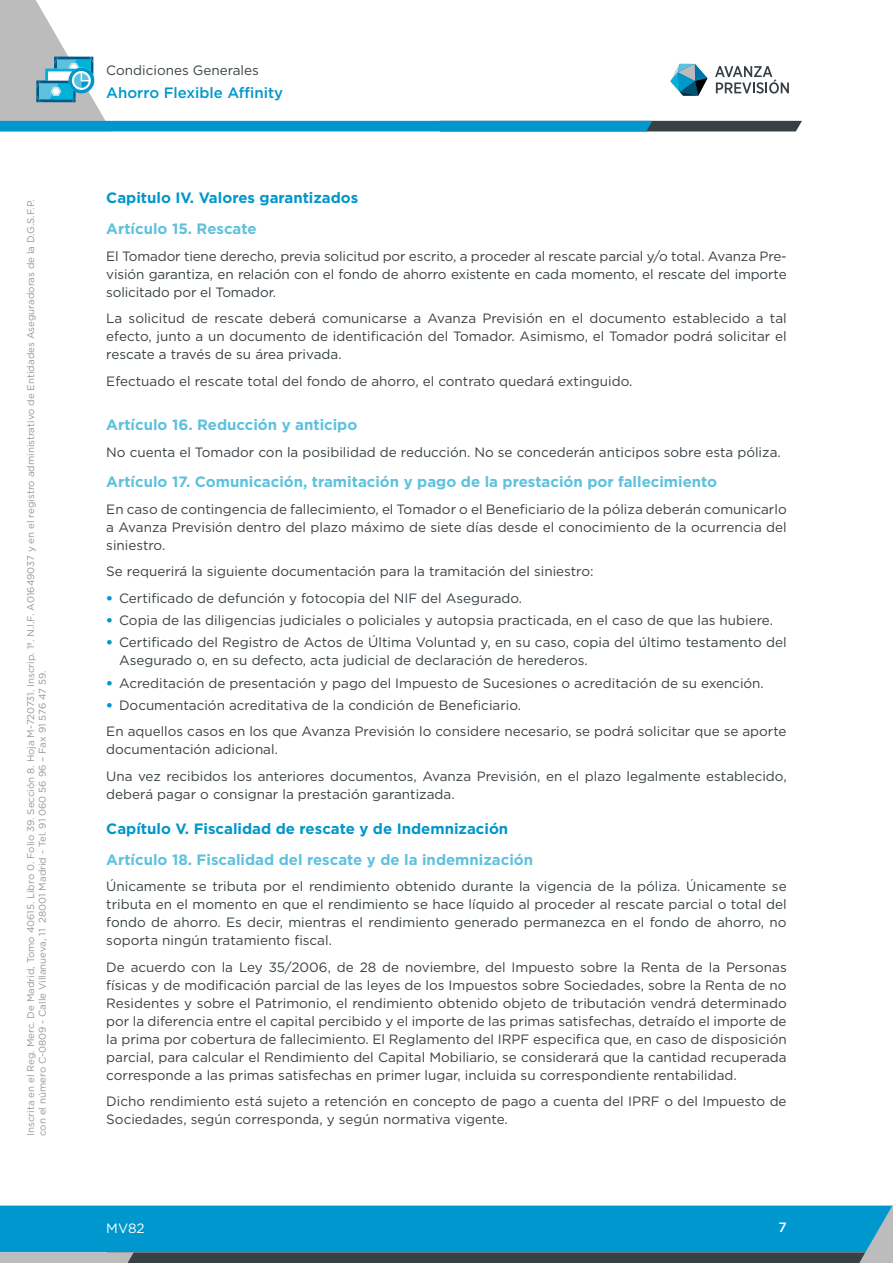
<style>
.page{position:relative;width:893px;height:1263px;background:#fff}
.page>*{position:absolute;margin:0;border:0;box-sizing:border-box;transform-origin:0 0}
.t1{font:700 15px "Gotham";color:#5ec1de}
.t2{font:700 15px "Gotham";color:#0097ca}
.t3{font:500 15px "Gotham";color:#0097cc}
.t4{font:13.5px/18px "Gotham";color:#384044;text-align:justify}
.t5{font:13.5px "Gotham";color:#fff}
.t6{font:500 13.5px "Gotham";color:#fff}
.t7{font:9.75px/11.7px "Gotham";color:#92979b}
.s1{font-weight:900;color:#0097ca}
</style>
<div class="page">
<svg style="left:0;top:1205px;width:893px;height:58px;background:#148db9"></svg>
<svg style="left:0;top:0;width:802px;height:131px"></svg>
<p class="t7" style="left:25px;top:1136px;width:938px;rotate:-90deg">Inscrita en el Reg. Merc. De Madrid, Tomo 40615. Libro 0. Folio 39. Sección 8. Hoja M-720731. Inscrip. 1ª. N.I.F. A01649037 y en el registro administrativo de Entidades Aseguradoras de la D.G.S.F.P. con el número C-0809 - Calle Villanueva, 11 28001 Madrid - Tel. 91 060 56 96 – Fax 91 576 47 59.</p>
<p class="t4" style="left:106px;top:61px;width:154px">Condiciones Generales</p>
<p class="t3" style="left:106px;top:83px;width:178px">Ahorro Flexible Affinity</p>
<p class="t2" style="left:106px;top:188px;width:254px">Capitulo IV. Valores garantizados</p>
<p class="t1" style="left:106px;top:219px;width:152px">Artículo 15. Rescate</p>
<p class="t4" style="left:106px;top:247px;width:682px">El Tomador tiene derecho, previa solicitud por escrito, a proceder al rescate parcial y/o total. Avanza Pre&shy;visión garantiza, en relación con el fondo de ahorro existente en cada momento, el rescate del importe solicitado por el Tomador.</p>
<p class="t4" style="left:106px;top:309px;width:682px">La solicitud de rescate deberá comunicarse a Avanza Previsión en el documento establecido a tal efecto, junto a un documento de identificación del Tomador. Asimismo, el Tomador podrá solicitar el rescate a través de su área privada.</p>
<p class="t4" style="left:106px;top:372px;width:528px">Efectuado el rescate total del fondo de ahorro, el contrato quedará extinguido.</p>
<p class="t1" style="left:106px;top:415px;width:253px">Artículo 16. Reducción y anticipo</p>
<p class="t4" style="left:106px;top:443px;width:676px">No cuenta el Tomador con la posibilidad de reducción. No se concederán anticipos sobre esta póliza.</p>
<p class="t1" style="left:106px;top:472px;width:612px">Artículo 17. Comunicación, tramitación y pago de la prestación por fallecimiento</p>
<p class="t4" style="left:106px;top:500px;width:682px">En caso de contingencia de fallecimiento, el Tomador o el Beneficiario de la póliza deberán comunicarlo a Avanza Previsión dentro del plazo máximo de siete días desde el conocimiento de la ocurrencia del siniestro.</p>
<p class="t4" style="left:106px;top:562px;width:489px">Se requerirá la siguiente documentación para la tramitación del siniestro:</p>
<p class="t4" style="left:106px;top:589px;width:417px"><span class="s1">•</span> Certificado de defunción y fotocopia del NIF del Asegurado.</p>
<p class="t4" style="left:106px;top:611px;width:668px"><span class="s1">•</span> Copia de las diligencias judiciales o policiales y autopsia practicada, en el caso de que las hubiere.</p>
<p class="t4" style="left:119px;top:633px;width:669px;text-indent:-13px"><span class="s1">•</span> Certificado del Registro de Actos de Última Voluntad y, en su caso, copia del último testamento del<br>Asegurado o, en su defecto, acta judicial de declaración de herederos.</p>
<p class="t4" style="left:106px;top:674px;width:659px"><span class="s1">•</span> Acreditación de presentación y pago del Impuesto de Sucesiones o acreditación de su exención.</p>
<p class="t4" style="left:106px;top:692px;width:682px;line-height:26.5px"><span class="s1">•</span> Documentación acreditativa de la condición de Beneficiario.<br>En aquellos casos en los que Avanza Previsión lo considere necesario, se podrá solicitar que se aporte</p>
<p class="t4" style="left:106px;top:736px;width:682px;line-height:26.5px">documentación adicional.<br>Una vez recibidos los anteriores documentos, Avanza Previsión, en el plazo legalmente establecido,</p>
<p class="t4" style="left:106px;top:785px;width:350px">deberá pagar o consignar la prestación garantizada.</p>
<p class="t2" style="left:106px;top:819px;width:403px">Capítulo V. Fiscalidad de rescate y de Indemnización</p>
<p class="t1" style="left:106px;top:849px;width:428px">Artículo 18. Fiscalidad del rescate y de la indemnización</p>
<p class="t4" style="left:106px;top:877px;width:682px">Únicamente se tributa por el rendimiento obtenido durante la vigencia de la póliza. Únicamente se tributa en el momento en que el rendimiento se hace líquido al proceder al rescate parcial o total del fondo de ahorro. Es decir, mientras el rendimiento generado permanezca en el fondo de ahorro, no soporta ningún tratamiento fiscal.</p>
<p class="t4" style="left:106px;top:958px;width:682px">De acuerdo con la Ley 35/2006, de 28 de noviembre, del Impuesto sobre la Renta de la Personas físicas y de modificación parcial de las leyes de los Impuestos sobre Sociedades, sobre la Renta de no Residentes y sobre el Patrimonio, el rendimiento obtenido objeto de tributación vendrá determinado por la diferencia entre el capital percibido y el importe de las primas satisfechas, detraído el importe de la prima por cobertura de fallecimiento. El Reglamento del IRPF especifica que, en caso de disposición parcial, para calcular el Rendimiento del Capital Mobiliario, se considerará que la cantidad recuperada corresponde a las primas satisfechas en primer lugar, incluida su correspondiente rentabilidad.</p>
<p class="t4" style="left:106px;top:1092px;width:682px">Dicho rendimiento está sujeto a retención en concepto de pago a cuenta del IPRF o del Impuesto de<br>Sociedades, según corresponda, y según normativa vigente.</p>
<p class="t5" style="left:106px;top:1219px;width:40px">MV82</p>
<p class="t6" style="left:778px;top:1218px;width:10px">7</p>
</div>
